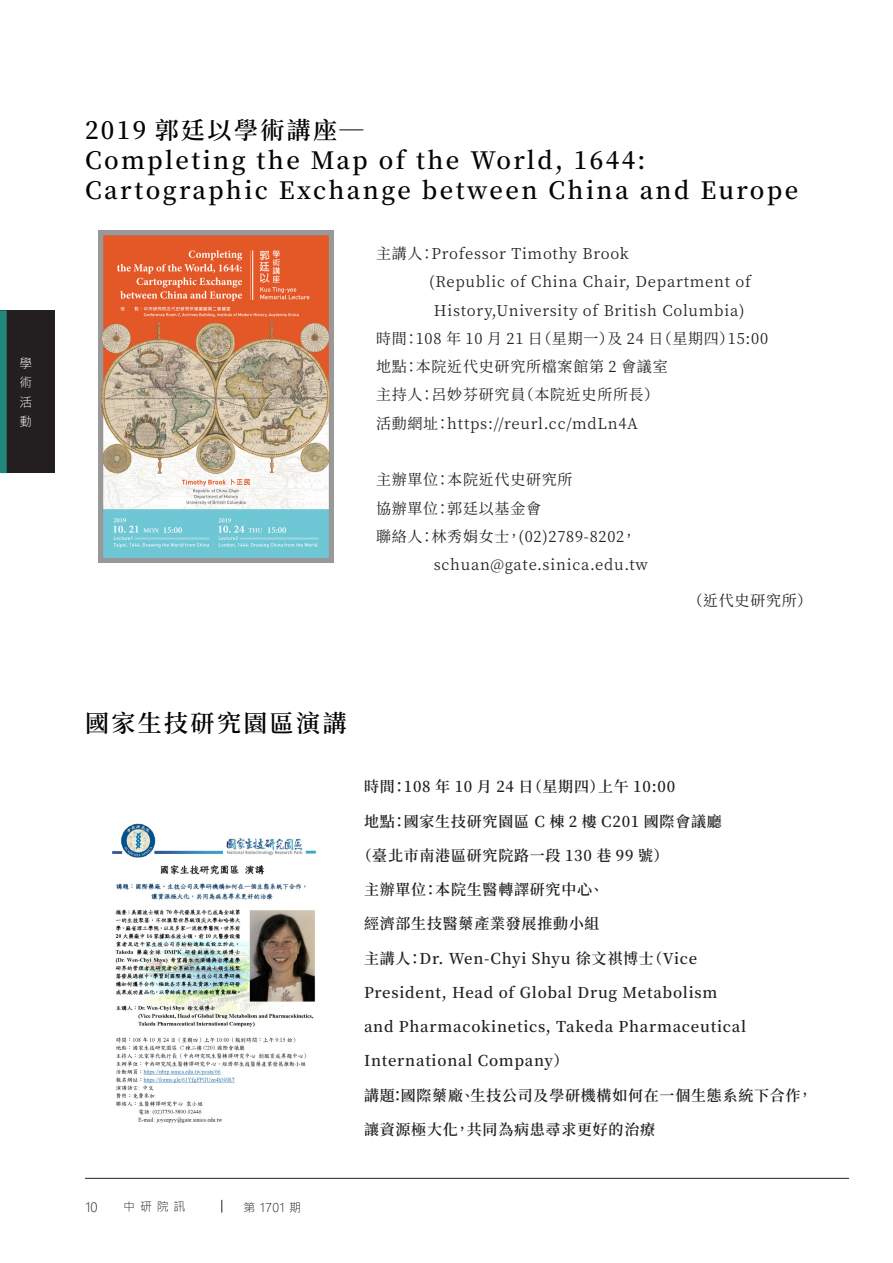
<style>
.page{position:relative;width:893px;height:1263px;background:#fff}
.page>*{position:absolute;margin:0;border:0;box-sizing:border-box;transform-origin:0 0}
.中研院訊_標題{font:600 24px/30px "Noto Serif CJ Ktc";letter-spacing:.1em;color:#040503}
.中研院訊_標題-2{font:600 15px "Noto Serif CJ Ktc";letter-spacing:.05em;color:#231f20}
.中研院訊_內文{font:15px "Noto Serif CJ Ktc";letter-spacing:.05em;color:#231f20}
.Body_text__8_5_pt{font:12.75px/19.5px "Microsoft Jheng Hei UI Light";color:#fff;text-align:justify}
.t1{font:12.75px "Microsoft Jheng Hei UI Light";color:#231f20}
.t2{font:12px "Microsoft Jheng Hei UI Light";letter-spacing:.225em;color:#231f20}
</style>
<div class="page">
<svg style="left:221px;top:1200px;width:1px;height:12px"></svg>
<hr style="left:85px;top:1178px;width:764px;height:1px;background:#231f20">
<div style="left:0;top:310px;width:54px;height:163px;background:#231f20"></div>
<div style="left:0;top:310px;width:7px;height:163px;background:#22877c"></div>
<img style="left:99px;top:231px;width:235px;height:331px">
<img style="left:112px;top:823px;width:204px;height:300px">
<p class="Body_text__8_5_pt" style="left:20px;top:353px;width:14px">學術活動</p>
<p class="中研院訊_標題" style="left:85px;top:115px;width:715px">2019 郭廷以學術講座─<br>Completing the Map of the World, 1644:<br>Cartographic Exchange between China and Europe</p>
<p class="中研院訊_內文" style="left:376px;top:245px;width:254px">主講人：Professor Timothy Brook</p>
<p class="中研院訊_內文" style="left:429px;top:273px;width:323px">(Republic of China Chair, Department of</p>
<p class="中研院訊_內文" style="left:434px;top:302px;width:312px">History,University of British Columbia)</p>
<p class="中研院訊_內文" style="left:376px;top:330px;width:393px">時間：108 年 10 月 21 日（星期一）及 24 日（星期四）15:00</p>
<p class="中研院訊_內文" style="left:376px;top:358px;width:293px">地點：本院近代史研究所檔案館第 2 會議室</p>
<p class="中研院訊_內文" style="left:376px;top:386px;width:285px">主持人：呂妙芬研究員（本院近史所所長）</p>
<p class="中研院訊_內文" style="left:376px;top:415px;width:263px">活動網址：https://reurl.cc/mdLn4A</p>
<p class="中研院訊_內文" style="left:376px;top:471px;width:198px">主辦單位：本院近代史研究所</p>
<p class="中研院訊_內文" style="left:376px;top:499px;width:167px">協辦單位：郭廷以基金會</p>
<p class="中研院訊_內文" style="left:376px;top:528px;width:262px">聯絡人：林秀娟女士，(02)2789-8202，</p>
<p class="中研院訊_內文" style="left:434px;top:556px;width:216px">schuan@gate.sinica.edu.tw</p>
<p class="中研院訊_內文" style="left:688px;top:592px;width:126px">（近代史研究所）</p>
<p class="中研院訊_標題" style="left:85px;top:708px;width:263px">國家生技研究園區演講</p>
<p class="中研院訊_標題-2" style="left:364px;top:778px;width:313px">時間：108 年 10 月 24 日（星期四）上午 10:00</p>
<p class="中研院訊_標題-2" style="left:364px;top:813px;width:359px">地點：國家生技研究園區 C 棟 2 樓 C201 國際會議廳</p>
<p class="中研院訊_標題-2" style="left:357px;top:847px;width:313px">（臺北市南港區研究院路一段 130 巷 99 號）</p>
<p class="中研院訊_標題-2" style="left:364px;top:881px;width:242px">主辦單位：本院生醫轉譯研究中心、</p>
<p class="中研院訊_標題-2" style="left:364px;top:915px;width:237px">經濟部生技醫藥產業發展推動小組</p>
<p class="中研院訊_標題-2" style="left:364px;top:950px;width:335px">主講人：Dr. Wen-Chyi Shyu 徐文祺博士（Vice</p>
<p class="中研院訊_標題-2" style="left:364px;top:984px;width:355px">President, Head of Global Drug Metabolism</p>
<p class="中研院訊_標題-2" style="left:364px;top:1018px;width:384px">and Pharmacokinetics, Takeda Pharmaceutical</p>
<p class="中研院訊_標題-2" style="left:364px;top:1052px;width:206px">International Company）</p>
<p class="中研院訊_標題-2" style="left:364px;top:1087px;width:450px">講題：國際藥廠、生技公司及學研機構如何在一個生態系統下合作，</p>
<p class="中研院訊_標題-2" style="left:364px;top:1121px;width:292px">讓資源極大化，共同為病患尋求更好的治療</p>
<p class="t1" style="left:85px;top:1199px;width:14px">10</p>
<p class="t2" style="left:123px;top:1199px;width:64px">中研院訊</p>
<p class="t2" style="left:243px;top:1199px;width:59px">第 1701 期</p>
</div>
